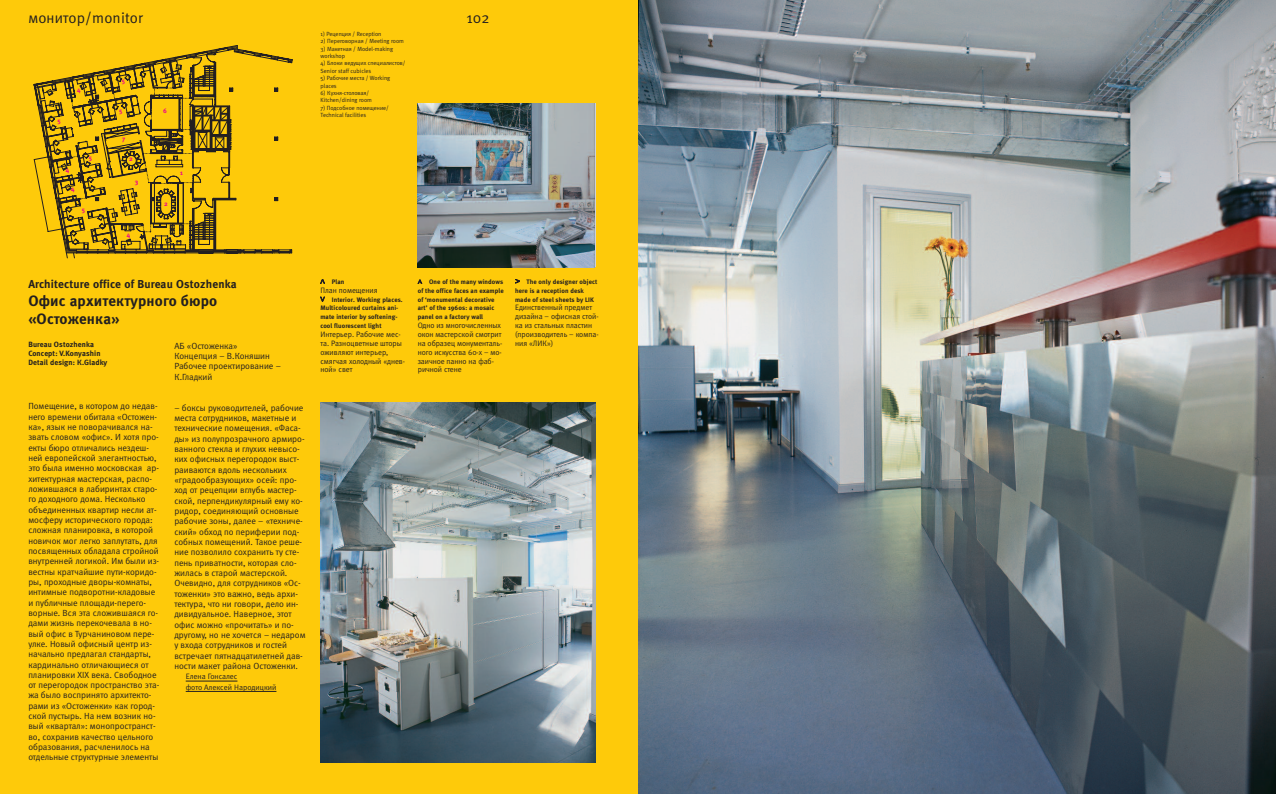
<style>
.page{position:relative;width:1276px;height:794px;background:#fff}
.page>*{position:absolute;margin:0;border:0;box-sizing:border-box;transform-origin:0 0}
.t1{font:15px/17.7px "Meta Bold C";letter-spacing:.01em;color:#231f20}
.t2{font:15px "Meta Normal C";letter-spacing:.01em;color:#231f20}
.t3{font:11.5px "Meta Bold C";letter-spacing:.015em;color:#231f20}
.t4{font:8.9px/10.3px "Meta Normal C";color:#231f20}
.t5{font:7.8px/8.9px "Meta Normal C";color:#231f20}
.t6{font:7.6px/8.9px "Meta Bold C";letter-spacing:.015em;color:#231f20}
.t7{font:6.5px/8.9px "Meta Bold C";letter-spacing:.015em;color:#231f20}
.t8{font:6.5px "Meta Bold C";color:#ed028c}
.t9{font:6px/7.4px "Meta Normal C";color:#231f20}
</style>
<div class="page">
<div style="left:0;top:0;width:638px;height:794px;background:#feca0a"></div>
<hr style="left:186px;top:681px;width:51px;height:1px;background:#231f20">
<hr style="left:186px;top:691px;width:90px;height:1px;background:#231f20">
<svg style="left:418px;top:280px;width:4px;height:4px"></svg>
<svg style="left:515px;top:279px;width:5px;height:4px"></svg>
<svg style="left:320px;top:279px;width:5px;height:5px"></svg>
<svg style="left:320px;top:297px;width:5px;height:4px"></svg>
<img style="left:320px;top:403px;width:275px;height:360px">
<svg style="left:34px;top:45px;width:258px;height:213px"></svg>
<img style="left:418px;top:103px;width:176px;height:164px">
<img style="left:638px;top:0;width:638px;height:794px">
<h1 class="t2" style="left:28px;top:12px;width:116px">монитор/monitor</h1>
<p class="t8" style="left:57px;top:118px;width:5px">5</p>
<p class="t8" style="left:77px;top:87px;width:5px">4</p>
<p class="t8" style="left:66px;top:167px;width:5px">4</p>
<p class="t8" style="left:71px;top:186px;width:5px">4</p>
<p class="t8" style="left:89px;top:155px;width:5px">5</p>
<p class="t8" style="left:82px;top:207px;width:5px">5</p>
<p class="t8" style="left:122px;top:79px;width:5px">5</p>
<p class="t8" style="left:119px;top:108px;width:5px">5</p>
<p class="t8" style="left:122px;top:136px;width:5px">7</p>
<p class="t8" style="left:129px;top:157px;width:5px">2</p>
<p class="t8" style="left:135px;top:179px;width:5px">3</p>
<p class="t8" style="left:127px;top:232px;width:5px">4</p>
<p class="t8" style="left:163px;top:108px;width:5px">6</p>
<p class="t8" style="left:164px;top:201px;width:5px">2</p>
<p class="t8" style="left:180px;top:170px;width:4px">1</p>
<p class="t9" style="left:321px;top:31px;width:62px">1) Рецепция / Reception</p>
<p class="t9" style="left:321px;top:38px;width:85px">2) Переговорная / Meeting room</p>
<p class="t9" style="left:321px;top:45px;width:74px">3) Макетная / Model-making workshop</p>
<p class="t9" style="left:321px;top:60px;width:86px">4) Блоки ведущих специалистов/<br>Senior staff cubicles</p>
<p class="t9" style="left:321px;top:75px;width:71px">5) Рабочие места / Working places</p>
<p class="t9" style="left:321px;top:90px;width:53px">6) Кухня-столовая/<br>Kitchen/dining room</p>
<p class="t9" style="left:321px;top:104px;width:70px">7) Подсобное помещение/<br>Technical facilities</p>
<h1 class="t2" style="left:466px;top:12px;width:25px">102</h1>
<p class="t3" style="left:28px;top:280px;width:210px">Architecture office of Bureau Ostozhenka</p>
<h1 class="t1" style="left:28px;top:293px;width:190px">Офис архитектурного бюро «Остоженка»</h1>
<p class="t6" style="left:28px;top:341px;width:81px">Bureau Ostozhenka<br>Concept: V.Konyashin<br>Detail design: К.Gladky</p>
<p class="t4" style="left:174px;top:341px;width:108px">АБ «Остоженка»<br>Концепция – В.Коняшин<br>Рабочее проектирование –<br>К.Гладкий</p>
<p class="t4" style="left:28px;top:402px;width:132px">Помещение, в котором до недав&shy;него времени обитала «Остожен&shy;ка», язык не поворачивался на&shy;звать словом «офис». И хотя про&shy;екты бюро отличались нездеш&shy;ней европейской элегантностью, это была именно московская ар&shy;хитектурная мастерская, распо&shy;ложившаяся в лабиринтах старо&shy;го доходного дома. Несколько объединенных квартир несли ат&shy;мосферу исторического города: сложная планировка, в которой новичок мог легко заплутать, для посвященных обладала стройной внутренней логикой. Им были из&shy;вестны кратчайшие пути-коридо&shy;ры, проходные дворы-комнаты, интимные подворотни-кладовые и публичные площади-перего&shy;ворные. Вся эта сложившаяся го&shy;дами жизнь перекочевала в но&shy;вый офис в Турчаниновом пере&shy;улке. Новый офисный центр из&shy;начально предлагал стандарты, кардинально отличающиеся от планировки XIX века. Свободное от перегородок пространство эта&shy;жа было воспринято архитекто&shy;рами из «Остоженки» как город&shy;ской пустырь. На нем возник но&shy;вый «квартал»: монопространст&shy;во, сохранив качество цельного образования, расчленилось на отдельные структурные элементы</p>
<p class="t4" style="left:174px;top:403px;width:133px">– боксы руководителей, рабочие места сотрудников, макетные и технические помещения. «Фаса&shy;ды» из полупрозрачного армиро&shy;ванного стекла и глухих невысо&shy;ких офисных перегородок выст&shy;раиваются вдоль нескольких «градообразующих» осей: про&shy;ход от рецепции вглубь мастер&shy;ской, перпендикулярный ему ко&shy;ридор, соединяющий основные рабочие зоны, далее – «техниче&shy;ский» обход по периферии под&shy;собных помещений. Такое реше&shy;ние позволило сохранить ту сте&shy;пень приватности, которая сло&shy;жилась в старой мастерской.<br>Очевидно, для сотрудников «Ос&shy;тоженки» это важно, ведь архи&shy;тектура, что ни говори, дело ин&shy;дивидуальное. Наверное, этот офис можно «прочитать» и по&shy;другому, но не хочется – недаром у входа сотрудников и гостей встречает пятнадцатилетней дав&shy;ности макет района Остоженки.</p>
<p class="t5" style="left:186px;top:672px;width:92px;line-height:10.3px">Елена Гонсалес<br>фото Алексей Народицкий</p>
<p class="t7" style="left:332px;top:278px;width:14px">Plan</p>
<p class="t5" style="left:320px;top:286px;width:59px">План помещения</p>
<p class="t7" style="left:320px;top:295px;width:84px;text-indent:11px">Interior. Working places.<br>Multicoloured curtains ani&shy;mate interior by softening&shy;cool fluorescent light</p>
<p class="t5" style="left:320px;top:330px;width:86px">Интерьер. Рабочие мес&shy;та. Разноцветные шторы оживляют интерьер, смягчая холодный «днев&shy;ной» свет</p>
<p class="t7" style="left:418px;top:278px;width:87px;text-indent:11px">One of the many windows of the office faces an example of ‘monumental decorative art’ of the 1960s: a mosaic panel on a factory wall</p>
<p class="t5" style="left:418px;top:322px;width:86px">Одно из многочисленных окон мастерской смотрит на образец монументаль&shy;ного искусства 60-х – мо&shy;заичное панно на фаб&shy;ричной стене</p>
<p class="t7" style="left:515px;top:278px;width:84px;text-indent:11px">The only designer object here is a reception desk made of steel sheets by LIK</p>
<p class="t5" style="left:515px;top:304px;width:85px">Единственный предмет дизайна – офисная стой&shy;ка из стальных пластин (производитель – компа&shy;ния «ЛИК»)</p>
</div>
